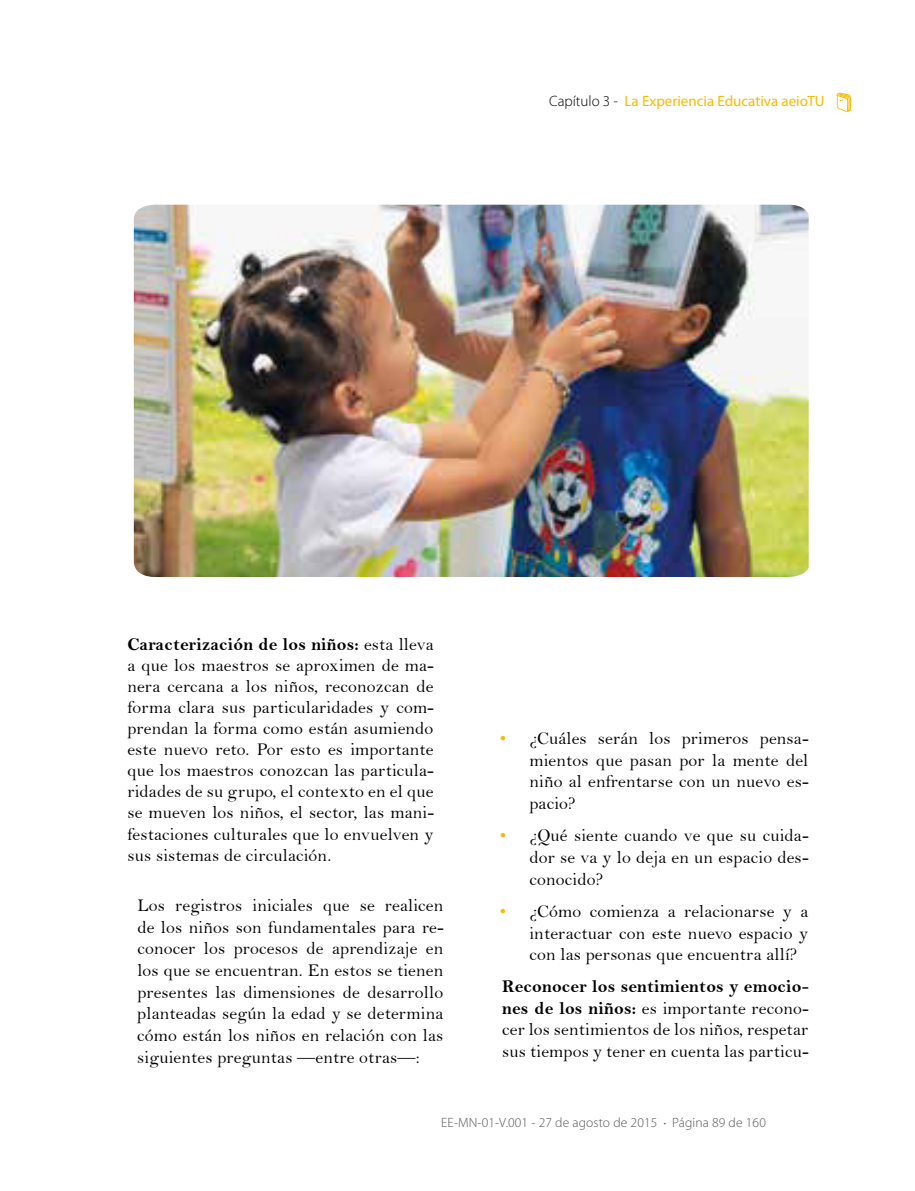
<style>
.page{position:relative;width:915px;height:1191px;background:#fff}
.page>*{position:absolute;margin:0;border:0;box-sizing:border-box;transform-origin:0 0}
.t1{font:18px/21.6px "Bell";letter-spacing:.01em;color:#000;text-align:justify}
.t2{font:18px "Bell MT Bold";letter-spacing:.01em;color:#000}
.t3{font:15px "Myriad Pro";color:#fbba00}
.t4{font:300 13.5px "Myriad Pro";letter-spacing:.01em;color:#575756}
.s1{font-weight:300;color:#000}
.s2{font-family:"Bell"}
.s3{color:#fbba00}
.s4{font-family:"Bell MT Bold"}
.s5{font-size:9px}
</style>
<div class="page">
<img style="left:134px;top:205px;width:674px;height:372px">
<svg style="left:836px;top:93px;width:14px;height:19px"></svg>
<p class="t3" style="left:549px;top:92px;width:277px"><span class="s1">Capítulo 3 -</span> La Experiencia Educativa aeioTU</p>
<p class="t2" style="left:127px;top:634px;width:308px">Caracterización de los niños: <span class="s2">esta lleva</span></p>
<p class="t1" style="left:127px;top:655px;width:308px;line-height:21px">a que los maestros se aproximen de ma&shy;nera cercana a los niños, reconozcan de forma clara sus particularidades y com&shy;prendan la forma como están asumiendo este nuevo reto. Por esto es importante que los maestros conozcan las particula&shy;ridades de su grupo, el contexto en el que se mueven los niños, el sector, las mani&shy;festaciones culturales que lo envuelven y sus sistemas de circulación.</p>
<p class="t1" style="left:137px;top:894px;width:308px">Los registros iniciales que se realicen de los niños son fundamentales para re&shy;conocer los procesos de aprendizaje en los que se encuentran. En estos se tienen presentes las dimensiones de desarrollo planteadas según la edad y se determina cómo están los niños en relación con las siguientes preguntas —entre otras—:</p>
<p class="t1" style="left:529px;top:727px;width:280px;text-indent:-30px"><span class="s3">•</span> ¿Cuáles serán los primeros pensa&shy;mientos que pasan por la mente del niño al enfrentarse con un nuevo es&shy;pacio?</p>
<p class="t1" style="left:529px;top:824px;width:280px;text-indent:-30px"><span class="s3">•</span> ¿Qué siente cuando ve que su cuida&shy;dor se va y lo deja en un espacio des&shy;conocido?</p>
<p class="t1" style="left:529px;top:900px;width:280px;text-indent:-30px"><span class="s3">•</span> ¿Cómo comienza a relacionarse y a interactuar con este nuevo espacio y con las personas que encuentra allí?</p>
<p class="t2" style="left:502px;top:975px;width:308px">Reconocer los sentimientos y emocio-</p>
<p class="t1" style="left:502px;top:997px;width:308px"><span class="s4">nes de los niños:</span> es importante recono&shy;cer los sentimientos de los niños, respetar sus tiempos y tener en cuenta las particu-</p>
<p class="t4" style="left:441px;top:1114px;width:326px">EE-MN-01-V.001 - 27 de agosto de 2015 <span class="s5">•</span> Página 89 de 160</p>
</div>
